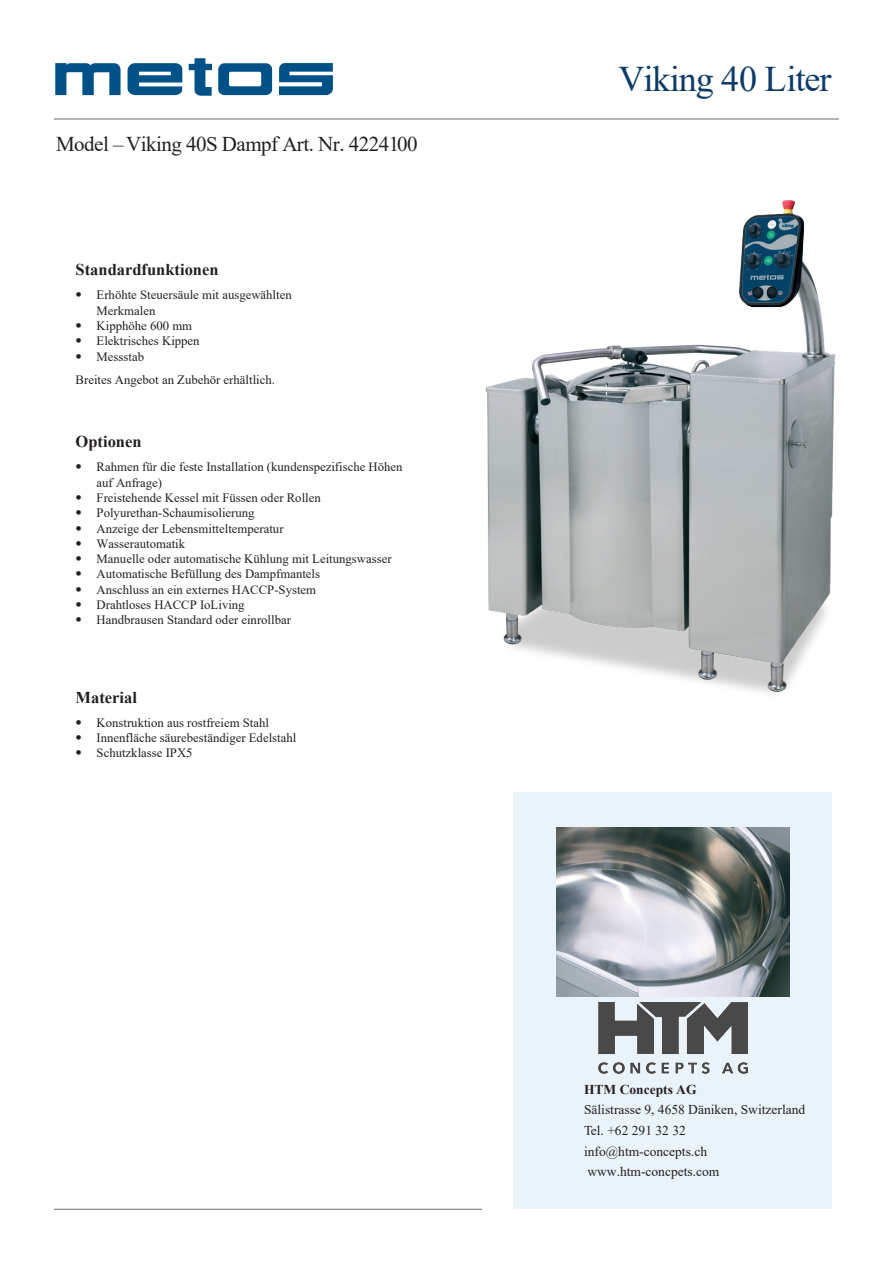
<style>
.page{position:relative;width:893px;height:1263px;background:#fff}
.page>*{position:absolute;margin:0;border:0;box-sizing:border-box;transform-origin:0 0}
.t1{font:36px "Times New Roman";letter-spacing:-.025em;color:#0c3b67}
.t2{font:21px "Times New Roman";letter-spacing:-.025em;color:#231f20}
.t3{font:700 16.5px "Times New Roman";color:#231f20}
.t4{font:13.5px/20.7px "Times New Roman";color:#231f20}
.t5{font:700 13.5px "Times New Roman";color:#231f20}
.t6{font:12.75px/15.3px "Times New Roman";color:#231f20}
.s1{font-family:"Univers LT Std";font-weight:300}
</style>
<div class="page">
<img style="left:485px;top:200px;width:351px;height:493px">
<div style="left:513px;top:792px;width:319px;height:417px;background:#eaf3f9"></div>
<svg style="left:279px;top:63px;width:54px;height:32px"></svg>
<svg style="left:55px;top:58px;width:217px;height:38px"></svg>
<hr style="left:54px;top:119px;width:785px;height:1px;background:#6c6d70">
<hr style="left:54px;top:1209px;width:428px;height:1px;background:#6c6d70">
<img style="left:556px;top:827px;width:234px;height:170px">
<img style="left:599px;top:1003px;width:148px;height:71px">
<h2 class="t2" style="left:56px;top:129px;width:363px">Model –Viking 40S Dampf Art. Nr. 4224100</h2>
<p class="t3" style="left:76px;top:258px;width:145px">Standardfunktionen</p>
<p class="t6" style="left:97px;top:287px;width:197px;text-indent:-21px"><span class="s1">•</span> Erhöhte Steuersäule mit ausgewählten<br>Merkmalen</p>
<p class="t6" style="left:76px;top:318px;width:118px"><span class="s1">•</span> Kipphöhe 600 mm</p>
<p class="t6" style="left:76px;top:333px;width:126px"><span class="s1">•</span> Elektrisches Kippen</p>
<p class="t6" style="left:76px;top:344px;width:201px;line-height:23.7px"><span class="s1">•</span> Messstab<br>Breites Angebot an Zubehör erhältlich.</p>
<p class="t3" style="left:76px;top:430px;width:68px">Optionen</p>
<p class="t6" style="left:97px;top:459px;width:307px;text-indent:-21px"><span class="s1">•</span> Rahmen für die feste Installation (kundenspezifische Höhen auf Anfrage)</p>
<p class="t6" style="left:76px;top:490px;width:247px"><span class="s1">•</span> Freistehende Kessel mit Füssen oder Rollen</p>
<p class="t6" style="left:76px;top:505px;width:180px"><span class="s1">•</span> Polyurethan-Schaumisolierung</p>
<p class="t6" style="left:76px;top:520px;width:209px"><span class="s1">•</span> Anzeige der Lebensmitteltemperatur</p>
<p class="t6" style="left:76px;top:535px;width:111px"><span class="s1">•</span> Wasserautomatik</p>
<p class="t6" style="left:76px;top:551px;width:317px"><span class="s1">•</span> Manuelle oder automatische Kühlung mit Leitungswasser</p>
<p class="t6" style="left:76px;top:566px;width:246px"><span class="s1">•</span> Automatische Befüllung des Dampfmantels</p>
<p class="t6" style="left:76px;top:581px;width:242px"><span class="s1">•</span> Anschluss an ein externes HACCP-System</p>
<p class="t6" style="left:76px;top:597px;width:171px"><span class="s1">•</span> Drahtloses HACCP IoLiving</p>
<p class="t6" style="left:76px;top:612px;width:217px"><span class="s1">•</span> Handbrausen Standard oder einrollbar</p>
<p class="t3" style="left:76px;top:685px;width:63px">Material</p>
<p class="t6" style="left:76px;top:714px;width:195px"><span class="s1">•</span> Konstruktion aus rostfreiem Stahl</p>
<p class="t6" style="left:76px;top:729px;width:222px"><span class="s1">•</span> Innenfläche säurebeständiger Edelstahl</p>
<p class="t6" style="left:76px;top:745px;width:118px"><span class="s1">•</span> Schutzklasse IPX5</p>
<h1 class="t1" style="left:618px;top:54px;width:215px">Viking 40 Liter</h1>
<p class="t5" style="left:584px;top:1079px;width:114px">HTM Concepts AG</p>
<p class="t4" style="left:584px;top:1099px;width:223px">Sälistrasse 9, 4658 Däniken, Switzerland<br>Tel. +62 291 32 32 info@htm-concepts.ch www.htm-concpets.com</p>
</div>
